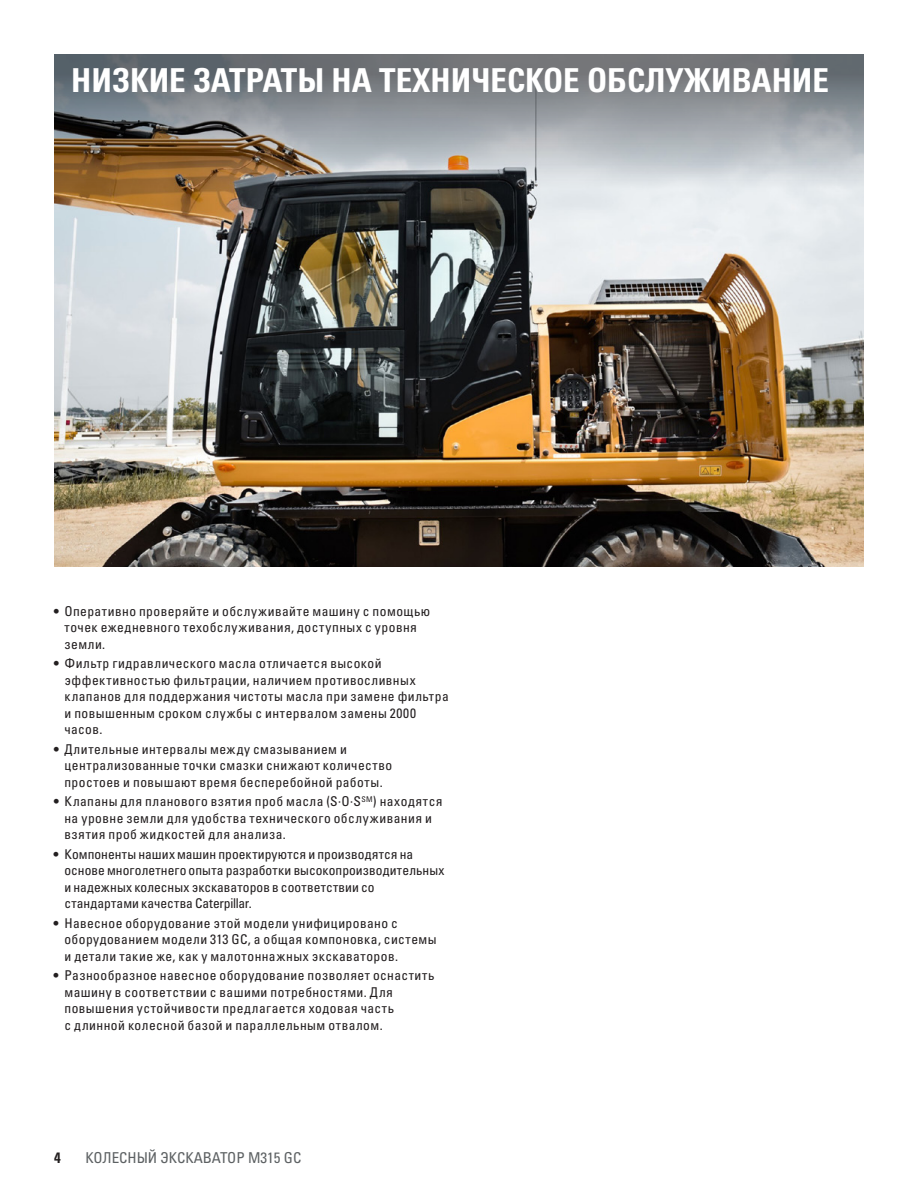
<style>
.page{position:relative;width:918px;height:1188px;background:#fff}
.page>*{position:absolute;margin:0;border:0;box-sizing:border-box;transform-origin:0 0}
.t1{font:33px "Univers LTCYR 67 Bold Cond";color:#fff}
.t2{font:condensed 15px "Univers LTCYR 57";color:#5d6163}
.t3{font:15px "Univers LTCYR 67 Bold Cond";color:#231f20}
.t4{font:condensed 13.5px/16.5px "Univers LTCYR 57";letter-spacing:.03em;color:#231f20}
.t5{font:condensed 13.5px/16.5px "Univers LTCYR 57";letter-spacing:.005em;color:#231f20}
</style>
<div class="page">
<img style="left:54px;top:396px;width:810px;height:171px">
<img style="left:54px;top:54px;width:810px;height:342px">
<h1 class="t1" style="left:71px;top:60px;width:759px">НИЗКИЕ ЗАТРАТЫ НА ТЕХНИЧЕСКОЕ ОБСЛУЖИВАНИЕ</h1>
<p class="t4" style="left:65px;top:602px;width:367px;text-indent:-11px">• Оперативно проверяйте и обслуживайте машину с помощью точек ежедневного техобслуживания, доступных с уровня земли.</p>
<p class="t4" style="left:65px;top:655px;width:386px;text-indent:-11px">• Фильтр гидравлического масла отличается высокой эффективностью фильтрации, наличием противосливных клапанов для поддержания чистоты масла при замене фильтра и повышенным сроком службы с интервалом замены 2000 часов.</p>
<p class="t4" style="left:65px;top:740px;width:329px;text-indent:-11px">• Длительные интервалы между смазыванием и централизованные точки смазки снижают количество простоев и повышают время бесперебойной работы.</p>
<p class="t4" style="left:65px;top:793px;width:380px;text-indent:-11px">• Клапаны для планового взятия проб масла (S·O·S<sup>SM</sup>) находятся на уровне земли для удобства технического обслуживания и взятия проб жидкостей для анализа.</p>
<p class="t5" style="left:65px;top:845px;width:381px;text-indent:-11px">• Компоненты наших машин проектируются и производятся на основе многолетнего опыта разработки высокопроизводительных и надежных колесных экскаваторов в соответствии со стандартами качества Caterpillar.</p>
<p class="t4" style="left:65px;top:914px;width:374px;text-indent:-11px">• Навесное оборудование этой модели унифицировано с оборудованием модели 313 GC, а общая компоновка, системы и детали такие же, как у малотоннажных экскаваторов.</p>
<p class="t4" style="left:65px;top:967px;width:372px;text-indent:-11px">• Разнообразное навесное оборудование позволяет оснастить машину в соответствии с вашими потребностями. Для повышения устойчивости предлагается ходовая часть<br>с длинной колесной базой и параллельным отвалом.</p>
<p class="t3" style="left:54px;top:1148px;width:8px">4</p>
<p class="t2" style="left:86px;top:1148px;width:217px">КОЛЕСНЫЙ ЭКСКАВАТОР M315 GC</p>
</div>
